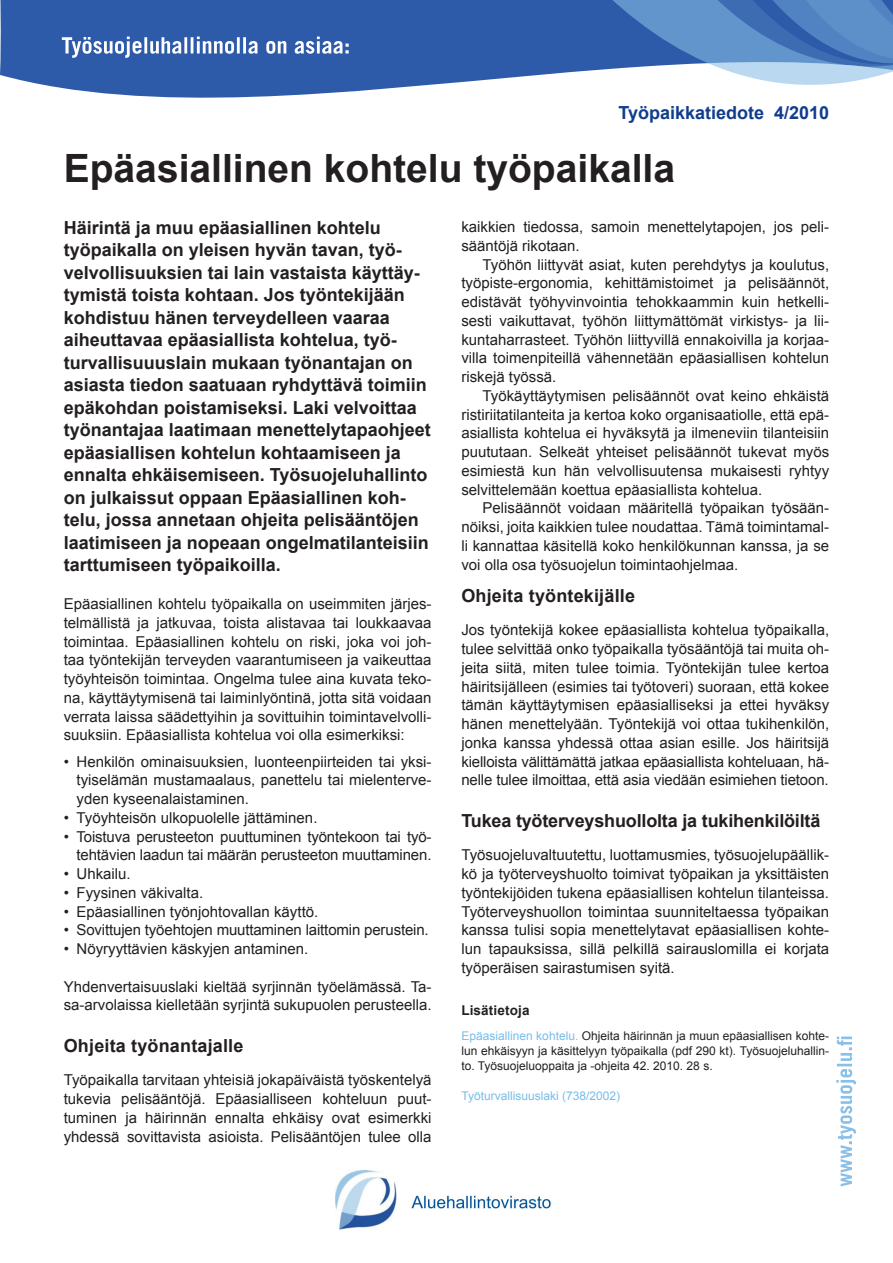
<style>
.page{position:relative;width:893px;height:1263px;background:#fff}
.page>*{position:absolute;margin:0;border:0;box-sizing:border-box;transform-origin:0 0}
.OTSIKKO{font:700 39px "Arial";color:#231f20}
.inressi{font:700 18px/22.5px "Arial";color:#231f20}
.Väliotsikko_1{font:700 18px "Arial";letter-spacing:-.01em;color:#231f20}
.Väliotsikko_1-2{font:700 18px "Arial";letter-spacing:.01em;color:#231f20}
.inressi-2{font:700 18px "Arial";color:#103d8c}
.leipis{font:15px/18.8px "Arial";color:#231f20;text-align:justify}
.leipis_sisennys{font:15px/18.8px "Arial";color:#231f20;text-align:justify}
.Leipis_pallo{font:15px/18.8px "Arial";color:#231f20;text-align:justify}
.Väliotsikko2{font:700 13.5px "Arial";letter-spacing:.01em;color:#231f20}
.pikku_leipis{font:12px/15px "Arial";color:#231f20;text-align:justify}
.pikku_leipis-2{font:12px "Arial";color:#78bde8}
.s1{color:#78bde8}
</style>
<div class="page">
<svg style="left:0;top:0;width:489px;height:98px;background:#3e69b0"></svg>
<div style="left:489px;top:0;width:98px;height:80px;background:#2d5ba9"></div>
<svg style="left:587px;top:0;width:306px;height:85px;background:#6e96cb"></svg>
<svg style="left:836px;top:1036px;width:20px;height:150px"></svg>
<img style="left:336px;top:1169px;width:216px;height:61px">
<svg style="left:62px;top:37px;width:287px;height:21px"></svg>
<p class="inressi-2" style="left:618px;top:101px;width:212px">Työpaikkatiedote 4/2010</p>
<p class="OTSIKKO" style="left:64px;top:142px;width:613px">Epäasiallinen kohtelu työpaikalla</p>
<p class="inressi" style="left:64px;top:217px;width:369px">Häirintä ja muu epäasiallinen kohtelu työpaikalla on yleisen hyvän tavan, työ&shy;velvollisuuksien tai lain vastaista käyttäy&shy;tymistä toista kohtaan. Jos työntekijään kohdistuu hänen terveydelleen vaaraa aiheuttavaa epäasiallista kohtelua, työ&shy;turvallisuuuslain mukaan työnantajan on asiasta tiedon saatuaan ryhdyttävä toimiin epäkohdan poistamiseksi. Laki velvoittaa työnantajaa laatimaan menettelytapaohjeet epäasiallisen kohtelun kohtaamiseen ja ennalta ehkäisemiseen. Työsuojeluhallinto on julkaissut oppaan Epäasiallinen koh&shy;telu, jossa annetaan ohjeita pelisääntöjen laatimiseen ja nopeaan ongelmatilanteisiin tarttumiseen työpaikoilla.</p>
<p class="leipis" style="left:64px;top:594px;width:369px">Epäasiallinen kohtelu työpaikalla on useimmiten järjes&shy;telmällistä ja jatkuvaa, toista alistavaa tai loukkaavaa toimintaa. Epäasiallinen kohtelu on riski, joka voi joh&shy;taa työntekijän terveyden vaarantumiseen ja vaikeuttaa työyhteisön toimintaa. Ongelma tulee aina kuvata teko&shy;na, käyttäytymisenä tai laiminlyöntinä, jotta sitä voidaan verrata laissa säädettyihin ja sovittuihin toimintavelvolli&shy;suuksiin. Epäasiallista kohtelua voi olla esimerkiksi:</p>
<p class="Leipis_pallo" style="left:77px;top:752px;width:357px;text-indent:-13px">• Henkilön ominaisuuksien, luonteenpiirteiden tai yksi&shy;tyiselämän mustamaalaus, panettelu tai mielenterve&shy;yden kyseenalaistaminen.</p>
<p class="Leipis_pallo" style="left:64px;top:808px;width:255px">• Työyhteisön ulkopuolelle jättäminen.</p>
<p class="Leipis_pallo" style="left:64px;top:827px;width:369px;text-align:right">• Toistuva perusteeton puuttuminen työntekoon tai työ&shy;tehtävien laadun tai määrän perusteeton muuttaminen.</p>
<p class="Leipis_pallo" style="left:64px;top:865px;width:68px">• Uhkailu.</p>
<p class="Leipis_pallo" style="left:64px;top:883px;width:141px">• Fyysinen väkivalta.</p>
<p class="Leipis_pallo" style="left:64px;top:902px;width:256px">• Epäasiallinen työnjohtovallan käyttö.</p>
<p class="Leipis_pallo" style="left:64px;top:921px;width:366px">• Sovittujen työehtojen muuttaminen laittomin perustein.</p>
<p class="Leipis_pallo" style="left:64px;top:940px;width:246px">• Nöyryyttävien käskyjen antaminen.</p>
<p class="leipis" style="left:64px;top:977px;width:369px">Yhdenvertaisuuslaki kieltää syrjinnän työelämässä. Ta&shy;sa-arvolaissa kielletään syrjintä sukupuolen perusteella.</p>
<p class="Väliotsikko_1-2" style="left:64px;top:1034px;width:181px">Ohjeita työnantajalle</p>
<p class="leipis" style="left:64px;top:1071px;width:369px">Työpaikalla tarvitaan yhteisiä jokapäiväistä työskentelyä tukevia pelisääntöjä. Epäasialliseen kohteluun puut&shy;tuminen ja häirinnän ennalta ehkäisy ovat esimerkki yhdessä sovittavista asioista. Pelisääntöjen tulee olla</p>
<p class="leipis" style="left:461px;top:218px;width:369px">kaikkien tiedossa, samoin menettelytapojen, jos peli&shy;sääntöjä rikotaan.</p>
<p class="leipis_sisennys" style="left:461px;top:255px;width:369px;text-indent:21px">Työhön liittyvät asiat, kuten perehdytys ja koulutus, työpiste-ergonomia, kehittämistoimet ja pelisäännöt, edistävät työhyvinvointia tehokkaammin kuin hetkelli&shy;sesti vaikuttavat, työhön liittymättömät virkistys- ja lii&shy;kuntaharrasteet. Työhön liittyvillä ennakoivilla ja korjaa&shy;villa toimenpiteillä vähennetään epäasiallisen kohtelun riskejä työssä.</p>
<p class="leipis_sisennys" style="left:461px;top:386px;width:369px;text-indent:21px">Työkäyttäytymisen pelisäännöt ovat keino ehkäistä ristiriitatilanteita ja kertoa koko organisaatiolle, että epä&shy;asiallista kohtelua ei hyväksytä ja ilmeneviin tilanteisiin puututaan. Selkeät yhteiset pelisäännöt tukevat myös esimiestä kun hän velvollisuutensa mukaisesti ryhtyy selvittelemään koettua epäasiallista kohtelua.</p>
<p class="leipis_sisennys" style="left:461px;top:499px;width:369px;text-indent:21px">Pelisäännöt voidaan määritellä työpaikan työsään&shy;nöiksi, joita kaikkien tulee noudattaa. Tämä toimintamal&shy;li kannattaa käsitellä koko henkilökunnan kanssa, ja se voi olla osa työsuojelun toimintaohjelmaa.</p>
<p class="Väliotsikko_1-2" style="left:461px;top:584px;width:175px">Ohjeita työntekijälle</p>
<p class="leipis" style="left:461px;top:621px;width:369px">Jos työntekijä kokee epäasiallista kohtelua työpaikalla, tulee selvittää onko työpaikalla työsääntöjä tai muita oh&shy;jeita siitä, miten tulee toimia. Työntekijän tulee kertoa häiritsijälleen (esimies tai työtoveri) suoraan, että kokee tämän käyttäytymisen epäasialliseksi ja ettei hyväksy hänen menettelyään. Työntekijä voi ottaa tukihenkilön, jonka kanssa yhdessä ottaa asian esille. Jos häiritsijä kielloista välittämättä jatkaa epäasiallista kohteluaan, hä&shy;nelle tulee ilmoittaa, että asia viedään esimiehen tietoon.</p>
<p class="Väliotsikko_1" style="left:461px;top:809px;width:361px">Tukea työterveyshuollolta ja tukihenkilöiltä</p>
<p class="leipis" style="left:461px;top:846px;width:369px">Työsuojeluvaltuutettu, luottamusmies, työsuojelupäällik&shy;kö ja työterveyshuolto toimivat työpaikan ja yksittäisten työntekijöiden tukena epäasiallisen kohtelun tilanteissa.</p>
<p class="leipis" style="left:461px;top:902px;width:369px">Työterveyshuollon toimintaa suunniteltaessa työpaikan kanssa tulisi sopia menettelytavat epäasiallisen kohte&shy;lun tapauksissa, sillä pelkillä sairauslomilla ei korjata työperäisen sairastumisen syitä.</p>
<p class="Väliotsikko2" style="left:461px;top:1001px;width:70px">Lisätietoja</p>
<p class="pikku_leipis" style="left:461px;top:1029px;width:369px"><span class="s1">Epäasiallinen kohtelu.</span> Ohjeita häirinnän ja muun epäasiallisen kohte&shy;lun ehkäisyyn ja käsittelyyn työpaikalla (pdf 290 kt). Työsuojeluhallin&shy;to. Työsuojeluoppaita ja -ohjeita 42. 2010. 28 s.</p>
<p class="pikku_leipis-2" style="left:461px;top:1088px;width:160px">Työturvallisuuslaki (738/2002)</p>
</div>
